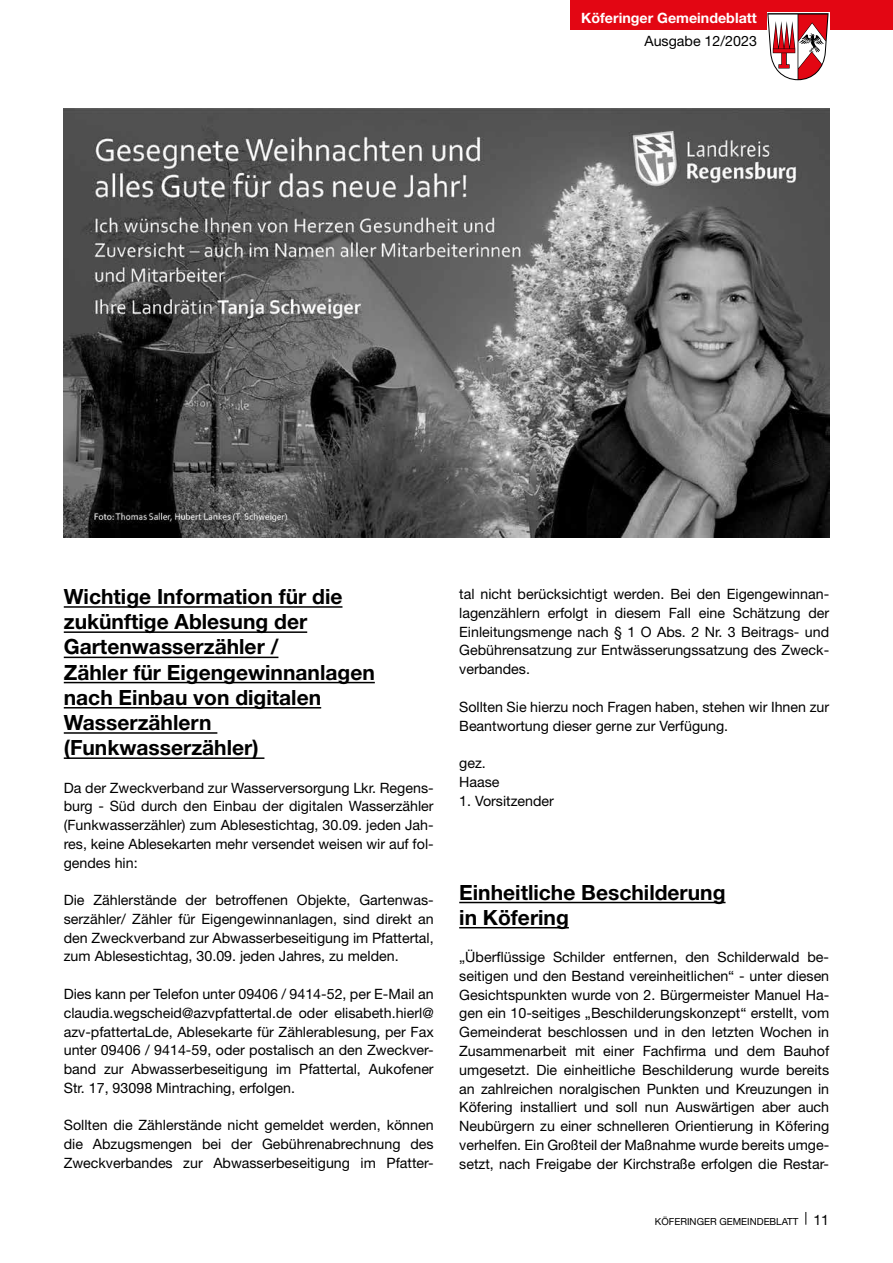
<style>
.page{position:relative;width:893px;height:1263px;background:#fff}
.page>*{position:absolute;margin:0;border:0;box-sizing:border-box;transform-origin:0 0}
.t1{font:700 21px/25.2px "Helvetica Neue LT Std";color:#000}
.t2{font:14.25px/18.8px "Helvetica Neue LT Std";color:#000;text-align:justify}
.t3{font:700 14.25px "Helvetica Neue LT Std";color:#fff}
.t4{font:9.75px "Helvetica Neue LT Std";color:#000}
.s1{font-size:14.25px}
</style>
<div class="page">
<div style="left:570px;top:0;width:323px;height:30px;background:#e30613"></div>
<svg style="left:767px;top:13px;width:62px;height:67px"></svg>
<svg style="left:805px;top:1212px;width:1px;height:13px"></svg>
<img style="left:64px;top:108px;width:765px;height:429px">
<hr style="left:64px;top:606px;width:278px;height:2px;background:#000">
<hr style="left:64px;top:631px;width:243px;height:2px;background:#000">
<hr style="left:64px;top:657px;width:214px;height:1px;background:#000">
<hr style="left:64px;top:682px;width:311px;height:1px;background:#000">
<hr style="left:64px;top:707px;width:257px;height:1px;background:#000">
<hr style="left:64px;top:732px;width:153px;height:2px;background:#000">
<hr style="left:64px;top:757px;width:200px;height:2px;background:#000">
<hr style="left:459px;top:902px;width:266px;height:1px;background:#000">
<hr style="left:459px;top:927px;width:110px;height:1px;background:#000">
<p class="t3" style="left:581px;top:9px;width:177px">Köferinger Gemeindeblatt</p>
<p class="t2" style="left:644px;top:31px;width:114px">Ausgabe 12/2023</p>
<h1 class="t1" style="left:64px;top:583px;width:313px">Wichtige Information für die zukünftige Ablesung der<br>Gartenwasserzähler /<br>Zähler für Eigengewinnanlagen nach Einbau von digitalen<br>Wasserzählern (Funkwasserzähler)</h1>
<p class="t2" style="left:64px;top:778px;width:371px">Da der Zweckverband zur Wasserversorgung Lkr. Regens&shy;burg - Süd durch den Einbau der digitalen Wasserzähler (Funkwasserzähler) zum Ablesestichtag, 30.09. jeden Jah&shy;res, keine Ablesekarten mehr versendet weisen wir auf fol&shy;gendes hin:</p>
<p class="t2" style="left:64px;top:890px;width:371px">Die Zählerstände der betroffenen Objekte, Gartenwas&shy;serzähler/ Zähler für Eigengewinnanlagen, sind direkt an den Zweckverband zur Abwasserbeseitigung im Pfattertal, zum Ablesestichtag, 30.09. jeden Jahres, zu melden.</p>
<p class="t2" style="left:64px;top:984px;width:371px">Dies kann per Telefon unter 09406 / 9414-52, per E-Mail an claudia.wegscheid@azvpfattertal.de oder elisabeth.hierl@ azv-pfattertaLde, Ablesekarte für Zählerablesung, per Fax unter 09406 / 9414-59, oder postalisch an den Zweckver&shy;band zur Abwasserbeseitigung im Pfattertal, Aukofener Str. 17, 93098 Mintraching, erfolgen.</p>
<p class="t2" style="left:64px;top:1116px;width:371px">Sollten die Zählerstände nicht gemeldet werden, können die Abzugsmengen bei der Gebührenabrechnung des Zweckverbandes zur Abwasserbeseitigung im Pfatter-</p>
<p class="t2" style="left:459px;top:585px;width:371px">tal nicht berücksichtigt werden. Bei den Eigengewinnan&shy;lagenzählern erfolgt in diesem Fall eine Schätzung der Einleitungsmenge nach § 1 O Abs. 2 Nr. 3 Beitrags- und Gebührensatzung zur Entwässerungssatzung des Zweck&shy;verbandes.</p>
<p class="t2" style="left:459px;top:697px;width:371px">Sollten Sie hierzu noch Fragen haben, stehen wir Ihnen zur<br>Beantwortung dieser gerne zur Verfügung.</p>
<p class="t2" style="left:459px;top:753px;width:42px">gez.<br>Haase</p>
<p class="t2" style="left:459px;top:791px;width:96px">1. Vorsitzender</p>
<h1 class="t1" style="left:459px;top:879px;width:268px">Einheitliche Beschilderung in Köfering</h1>
<p class="t2" style="left:459px;top:947px;width:371px">„Überflüssige Schilder entfernen, den Schilderwald be&shy;seitigen und den Bestand vereinheitlichen“ - unter diesen Gesichtspunkten wurde von 2. Bürgermeister Manuel Ha&shy;gen ein 10-seitiges „Beschilderungskonzept“ erstellt, vom Gemeinderat beschlossen und in den letzten Wochen in Zusammenarbeit mit einer Fachfirma und dem Bauhof umgesetzt. Die einheitliche Beschilderung wurde bereits an zahlreichen noralgischen Punkten und Kreuzungen in Köfering installiert und soll nun Auswärtigen aber auch Neubürgern zu einer schnelleren Orientierung in Köfering verhelfen. Ein Großteil der Maßnahme wurde bereits umge&shy;setzt, nach Freigabe der Kirchstraße erfolgen die Restar-</p>
<p class="t4" style="left:655px;top:1215px;width:176px">KÖFERINGER GEMEINDEBLATT <span class="s1">11</span></p>
</div>
